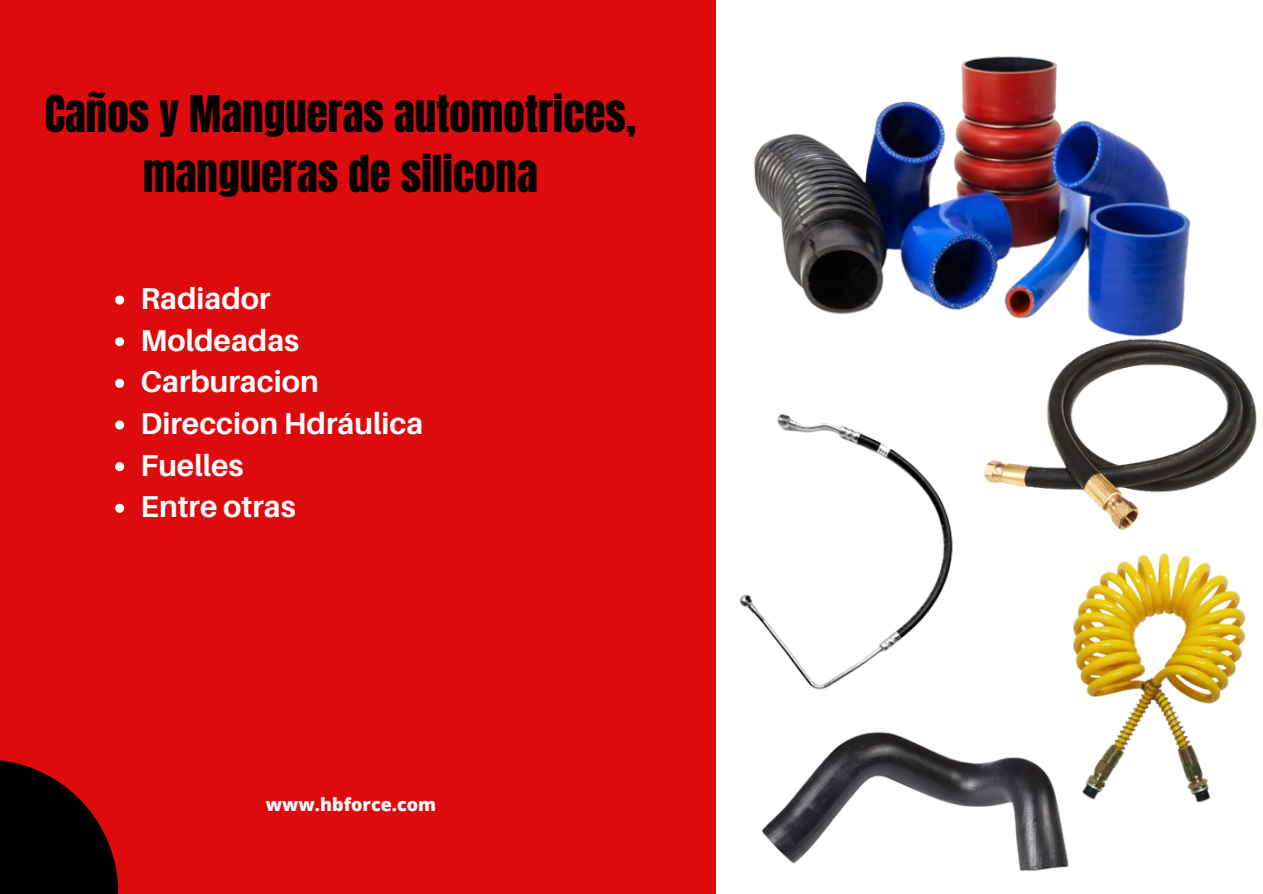
<style>
.page{position:relative;width:1263px;height:894px;background:#fff}
.page>*{position:absolute;margin:0;border:0;box-sizing:border-box;transform-origin:0 0}
.t1{font:43.05px/59.6px "Anton";color:#000;text-align:center}
.t2{font:700 30.15px "Aileron";color:#fff}
.t3{font:800 18px "Open Sans";color:#fff}
</style>
<div class="page">
<div style="left:0;top:0;width:1263px;height:893px;background:#de0b0e"></div>
<div style="left:716px;top:0;width:547px;height:893px;background:#fff"></div>
<svg style="left:0;top:760px;width:118px;height:133px;fill:#000"></svg>
<img style="left:1073px;top:553px;width:173px;height:250px">
<img style="left:761px;top:702px;width:355px;height:169px">
<img style="left:1005px;top:382px;width:252px;height:148px">
<img style="left:753px;top:56px;width:491px;height:412px">
<img style="left:739px;top:403px;width:266px;height:324px">
<svg style="left:115px;top:295px;width:9px;height:9px"></svg>
<svg style="left:115px;top:337px;width:9px;height:9px"></svg>
<svg style="left:115px;top:379px;width:9px;height:9px"></svg>
<svg style="left:115px;top:420px;width:9px;height:9px"></svg>
<svg style="left:115px;top:462px;width:9px;height:9px"></svg>
<svg style="left:115px;top:503px;width:9px;height:9px"></svg>
<p class="t1" style="left:45px;top:85px;width:593px">Caños y Mangueras automotrices, mangueras de silicona</p>
<p class="t2" style="left:140px;top:280px;width:132px">Radiador</p>
<p class="t2" style="left:140px;top:321px;width:160px">Moldeadas</p>
<p class="t2" style="left:140px;top:363px;width:180px">Carburacion</p>
<p class="t2" style="left:140px;top:404px;width:284px">Direccion Hdráulica</p>
<p class="t2" style="left:140px;top:446px;width:105px">Fuelles</p>
<p class="t2" style="left:140px;top:488px;width:157px">Entre otras</p>
<p class="t3" style="left:266px;top:791px;width:172px">www.hbforce.com</p>
</div>
